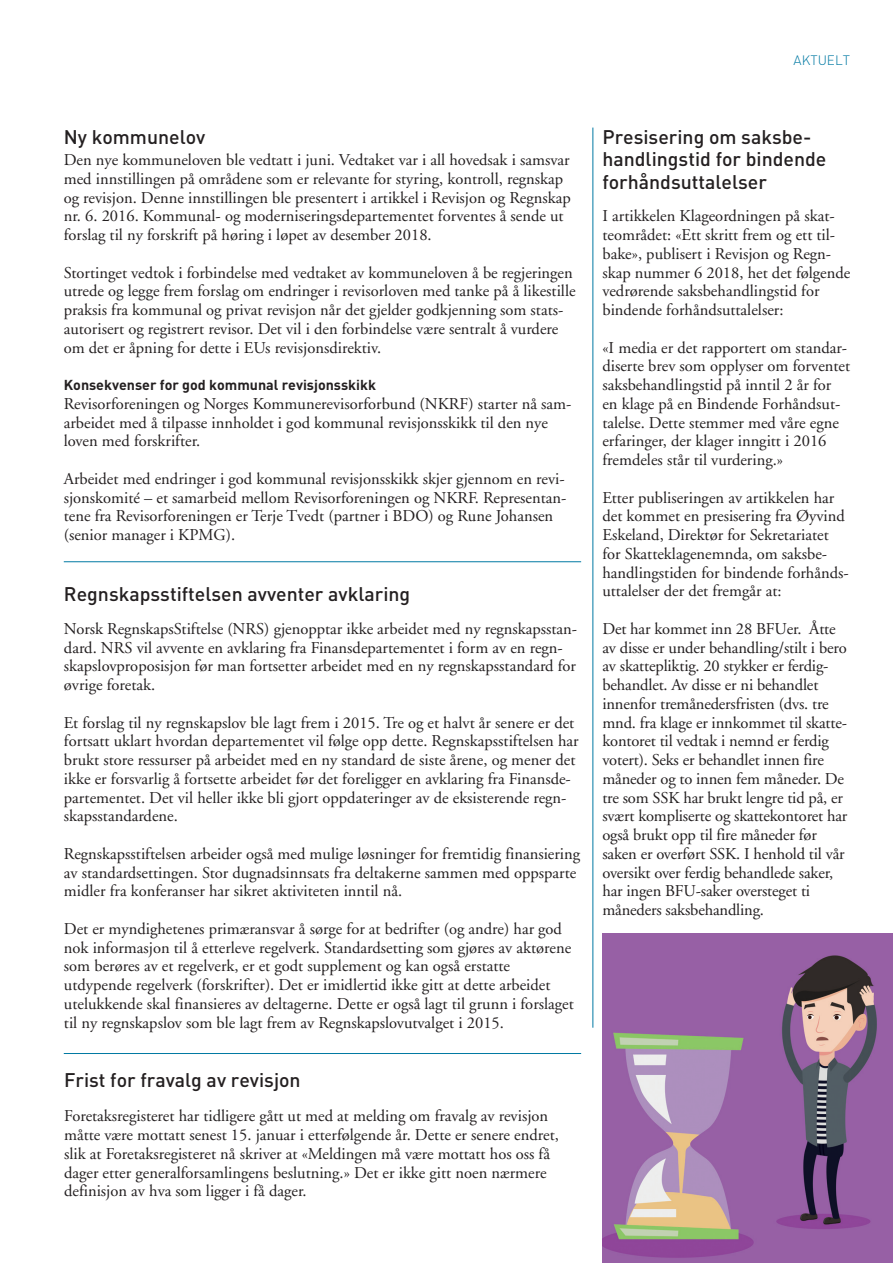
<style>
.page{position:relative;width:893px;height:1263px;background:#fff}
.page>*{position:absolute;margin:0;border:0;box-sizing:border-box;transform-origin:0 0}
.t1{font:500 19.5px/22.5px "DIN";color:#231f20}
.t2{font:16.5px/18.8px "Adobe Garamond";color:#231f20}
.t3{font:700 14.25px "DIN";color:#231f20}
.t4{font:300 13.5px "DIN";color:#0079a3}
</style>
<div class="page">
<hr style="left:64px;top:561px;width:517px;height:1px;background:#0079a3">
<hr style="left:64px;top:1053px;width:517px;height:1px;background:#0079a3">
<hr style="left:592px;top:128px;width:1px;height:900px;background:#0079a3">
<img style="left:602px;top:934px;width:291px;height:329px">
<p class="t4" style="left:794px;top:52px;width:58px">AKTUELT</p>
<p class="t1" style="left:64px;top:125px;width:143px">Ny kommunelov</p>
<p class="t2" style="left:64px;top:151px;width:508px">Den nye kommuneloven ble vedtatt i juni. Vedtaket var i all hovedsak i samsvar med innstillingen på områdene som er relevante for styring, kontroll, regnskap og revisjon. Denne innstillingen ble presentert i artikkel i Revisjon og Regnskap nr. 6. 2016. Kommunal- og moderniseringsdepartementet forventes å sende ut forslag til ny forskrift på høring i løpet av desember 2018.</p>
<p class="t2" style="left:64px;top:263px;width:513px">Stortinget vedtok i forbindelse med vedtaket av kommuneloven å be regjeringen utrede og legge frem forslag om endringer i revisorloven med tanke på å likestille praksis fra kommunal og privat revisjon når det gjelder godkjenning som stats&shy;autorisert og registrert revisor. Det vil i den forbindelse være sentralt å vurdere om det er åpning for dette i EUs revisjonsdirektiv.</p>
<p class="t3" style="left:64px;top:376px;width:314px">Konsekvenser for god kommunal revisjonsskikk</p>
<p class="t2" style="left:64px;top:395px;width:509px">Revisorforeningen og Norges Kommunerevisorforbund (NKRF) starter nå sam&shy;arbeidet med å tilpasse innholdet i god kommunal revisjonsskikk til den nye loven med forskrifter.</p>
<p class="t2" style="left:64px;top:470px;width:504px">Arbeidet med endringer i god kommunal revisjonsskikk skjer gjennom en revi&shy;sjonskomité – et samarbeid mellom Revisorforeningen og NKRF. Representan&shy;tene fra Revisorforeningen er Terje Tvedt (partner i BDO) og Rune Johansen (senior manager i KPMG).</p>
<p class="t1" style="left:64px;top:582px;width:348px">Regnskapsstiftelsen avventer avklaring</p>
<p class="t2" style="left:64px;top:620px;width:515px">Norsk RegnskapsStiftelse (NRS) gjenopptar ikke arbeidet med ny regnskapsstan&shy;dard. NRS vil avvente en avklaring fra Finansdepartementet i form av en regn&shy;skapslovproposisjon før man fortsetter arbeidet med en ny regnskapsstandard for øvrige foretak.</p>
<p class="t2" style="left:64px;top:713px;width:516px">Et forslag til ny regnskapslov ble lagt frem i 2015. Tre og et halvt år senere er det fortsatt uklart hvordan departementet vil følge opp dette. Regnskapsstiftelsen har brukt store ressurser på arbeidet med en ny standard de siste årene, og mener det ikke er forsvarlig å fortsette arbeidet før det foreligger en avklaring fra Finansde&shy;partementet. Det vil heller ikke bli gjort oppdateringer av de eksisterende regn&shy;skapsstandardene.</p>
<p class="t2" style="left:64px;top:845px;width:518px">Regnskapsstiftelsen arbeider også med mulige løsninger for fremtidig finansiering av standardsettingen. Stor dugnadsinnsats fra deltakerne sammen med oppsparte midler fra konferanser har sikret aktiviteten inntil nå.</p>
<p class="t2" style="left:64px;top:920px;width:511px">Det er myndighetenes primæransvar å sørge for at bedrifter (og andre) har god nok informasjon til å etterleve regelverk. Standardsetting som gjøres av aktørene som berøres av et regelverk, er et godt supplement og kan også erstatte utdypende regelverk (forskrifter). Det er imidlertid ikke gitt at dette arbeidet utelukkende skal finansieres av deltagerne. Dette er også lagt til grunn i forslaget til ny regnskapslov som ble lagt frem av Regnskapslovutvalget i 2015.</p>
<p class="t1" style="left:64px;top:1068px;width:238px">Frist for fravalg av revisjon</p>
<p class="t2" style="left:64px;top:1107px;width:496px">Foretaksregisteret har tidligere gått ut med at melding om fravalg av revisjon måtte være mottatt senest 15. januar i etterfølgende år. Dette er senere endret, slik at Foretaksregisteret nå skriver at «Meldingen må være mottatt hos oss få dager etter generalforsamlingens beslutning.» Det er ikke gitt noen nærmere definisjon av hva som ligger i få dager.</p>
<p class="t1" style="left:602px;top:125px;width:226px">Presisering om saksbe&shy;handlingstid for bindende forhåndsuttalelser</p>
<p class="t2" style="left:602px;top:207px;width:249px">I artikkelen Klageordningen på skat&shy;teområdet: «Ett skritt frem og ett til&shy;bake», publisert i Revisjon og Regn&shy;skap nummer 6 2018, het det følgende vedrørende saksbehandlingstid for bindende forhåndsuttalelser:</p>
<p class="t2" style="left:602px;top:338px;width:249px">«I media er det rapportert om standar&shy;diserte brev som opplyser om forventet saksbehandlingstid på inntil 2 år for en klage på en Bindende Forhåndsut&shy;talelse. Dette stemmer med våre egne erfaringer, der klager inngitt i 2016 fremdeles står til vurdering.»</p>
<p class="t2" style="left:602px;top:488px;width:248px">Etter publiseringen av artikkelen har det kommet en presisering fra Øyvind Eskeland, Direktør for Sekretariatet for Skatteklagenemnda, om saksbe&shy;handlingstiden for bindende forhånds&shy;uttalelser der det fremgår at:</p>
<p class="t2" style="left:602px;top:620px;width:246px">Det har kommet inn 28 BFUer. Åtte av disse er under behandling/stilt i bero av skattepliktig. 20 stykker er ferdig&shy;behandlet. Av disse er ni behandlet innenfor tremånedersfristen (dvs. tre mnd. fra klage er innkommet til skatte&shy;kontoret til vedtak i nemnd er ferdig votert). Seks er behandlet innen fire måneder og to innen fem måneder. De tre som SSK har brukt lengre tid på, er svært kompliserte og skattekontoret har også brukt opp til fire måneder før saken er overført SSK. I henhold til vår oversikt over ferdig behandlede saker, har ingen BFU-saker oversteget ti måneders saksbehandling.</p>
</div>
